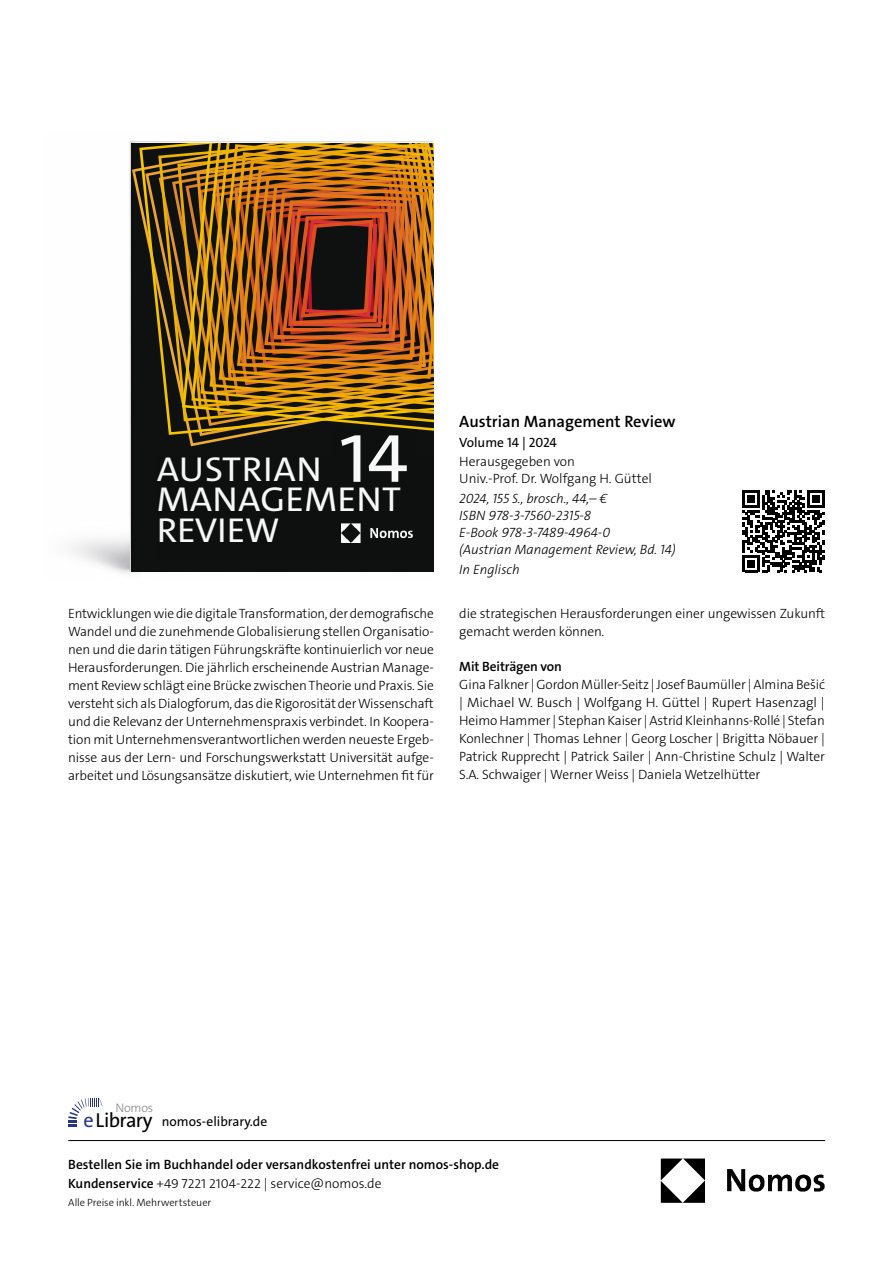
<style>
.page{position:relative;width:893px;height:1263px;background:#fff}
.page>*{position:absolute;margin:0;border:0;box-sizing:border-box;transform-origin:0 0}
.t1{font:71.4px "The Sans C5";color:#fff;scale:1.05 1}
.t2{font:34.8px/30.2px "The Sans C5";letter-spacing:.01em;color:#fff;scale:1.05 1}
.t3{font:33.45px/29.7px "Parisine NOE";letter-spacing:.03em;color:#fff;scale:1.05 1}
.t4{font:20.4px "The Sans Os F";letter-spacing:-.03em;color:#000}
.t5{font:600 16.5px "The Sans Os F";color:#000}
.t6{font:300 13.5px/18px "The Sans Os F";letter-spacing:-.01em;color:#000;text-align:justify}
.t7{font:italic 300 13.5px/17.2px "The Sans Os F";color:#000}
.t8{font:600 13.5px/19.5px "The Sans C5";color:#000}
.t9{font:13.5px "The Sans C5";color:#000}
.t10{font:600 13.5px "The Sans Os F";letter-spacing:-.01em;color:#000}
.t11{font:13.5px "The Sans Os F";color:#000}
.t12{font:300 12.45px "The Sans Os F";letter-spacing:-.02em;color:#878787}
.t13{font:300 10.5px "The Sans C5";letter-spacing:-.005em;color:#000}
.s1{font-family:"Parisine NOE";font-size:67.05px}
.s2{color:#283583}
.s3{font-weight:300}
</style>
<div class="page">
<img style="left:660px;top:1158px;width:165px;height:45px">
<hr style="left:68px;top:1140px;width:757px;height:1px;background:#000">
<img style="left:71px;top:141px;width:361px;height:433px">
<div style="left:131px;top:143px;width:303px;height:429px;background:#101111"></div>
<svg style="left:138px;top:146px;width:43px;height:289px"></svg>
<svg style="left:157px;top:144px;width:24px;height:279px"></svg>
<svg style="left:181px;top:143px;width:253px;height:294px"></svg>
<svg style="left:190px;top:143px;width:244px;height:284px"></svg>
<svg style="left:199px;top:143px;width:235px;height:275px"></svg>
<svg style="left:208px;top:143px;width:226px;height:266px"></svg>
<svg style="left:217px;top:151px;width:217px;height:248px"></svg>
<svg style="left:226px;top:159px;width:208px;height:231px"></svg>
<img style="left:224px;top:167px;width:210px;height:213px">
<div style="left:332px;top:429px;width:84px;height:55px;background:#0f1110"></div>
<img style="left:341px;top:524px;width:72px;height:18px">
<svg style="left:68px;top:1098px;width:34px;height:29px"></svg>
<svg style="left:742px;top:490px;width:82px;height:82px"></svg>
<h1 class="t1" style="left:340px;top:412px;width:67px">14</h1>
<h2 class="t2" style="left:157px;top:455px;width:246px">AUSTRIAN <span class="s1">10<br></span>MANAGEMENT<br>REVIEW</h2>
<h3 class="t3" style="left:157px;top:460px;width:244px">AUSTRIAN<br>MANAGEMENT<br>REVIEW</h3>
<p class="t5" style="left:459px;top:411px;width:218px">Austrian Management Review</p>
<p class="t11" style="left:459px;top:437px;width:99px">Volume 14 | 2024</p>
<p class="t6" style="left:459px;top:453px;width:194px;line-height:17.2px">Herausgegeben von<br>Univ.-Prof. Dr. Wolfgang H. Güttel</p>
<p class="t7" style="left:459px;top:490px;width:218px">2024, 155 S., brosch., 44,– €<br>ISBN 978-3-7560-2315-8<br>E-Book 978-3-7489-4964-0<br>(Austrian Management Review, Bd. 14)</p>
<p class="t7" style="left:459px;top:561px;width:62px">In Englisch</p>
<p class="t6" style="left:68px;top:605px;width:367px">Entwicklungen wie die digitale Transformation, der demografische Wandel und die zunehmende Globalisierung stellen Organisatio&shy;nen und die darin tätigen Führungskräfte kontinuierlich vor neue Herausforderungen. Die jährlich erscheinende Austrian Manage&shy;ment Review schlägt eine Brücke zwischen Theorie und Praxis. Sie versteht sich als Dialogforum, das die Rigorosität der Wissenschaft und die Relevanz der Unternehmenspraxis verbindet. In Koopera&shy;tion mit Unternehmensverantwortlichen werden neueste Ergeb&shy;nisse aus der Lern- und Forschungswerkstatt Universität aufge&shy;arbeitet und Lösungsansätze diskutiert, wie Unternehmen fit für</p>
<p class="t6" style="left:459px;top:605px;width:367px">die strategischen Herausforderungen einer ungewissen Zukunft gemacht werden können.</p>
<p class="t10" style="left:459px;top:658px;width:104px">Mit Beiträgen von</p>
<p class="t6" style="left:459px;top:676px;width:367px">Gina Falkner | Gordon Müller-Seitz | Josef Baumüller | Almina Bešić | Michael W. Busch | Wolfgang H. Güttel | Rupert Hasenzagl | Heimo Hammer | Stephan Kaiser | Astrid Kleinhanns-Rollé | Stefan Konlechner | Thomas Lehner | Georg Loscher | Brigitta Nöbauer | Patrick Rupprecht | Patrick Sailer | Ann-Christine Schulz | Walter S.A. Schwaiger | Werner Weiss | Daniela Wetzelhütter</p>
<p class="t12" style="left:115px;top:1099px;width:39px">Nomos</p>
<h3 class="t4" style="left:83px;top:1112px;width:71px"><span class="s2">e</span>Library</h3>
<p class="t9" style="left:162px;top:1112px;width:107px">nomos-elibrary.de</p>
<p class="t8" style="left:68px;top:1154px;width:432px">Bestellen Sie im Buchhandel oder versandkostenfrei unter nomos-shop.de<br>Kundenservice <span class="s3">+49 7221 2104-222 | service@nomos.de</span></p>
<p class="t13" style="left:68px;top:1196px;width:145px">Alle Preise inkl. Mehrwertsteuer</p>
</div>
